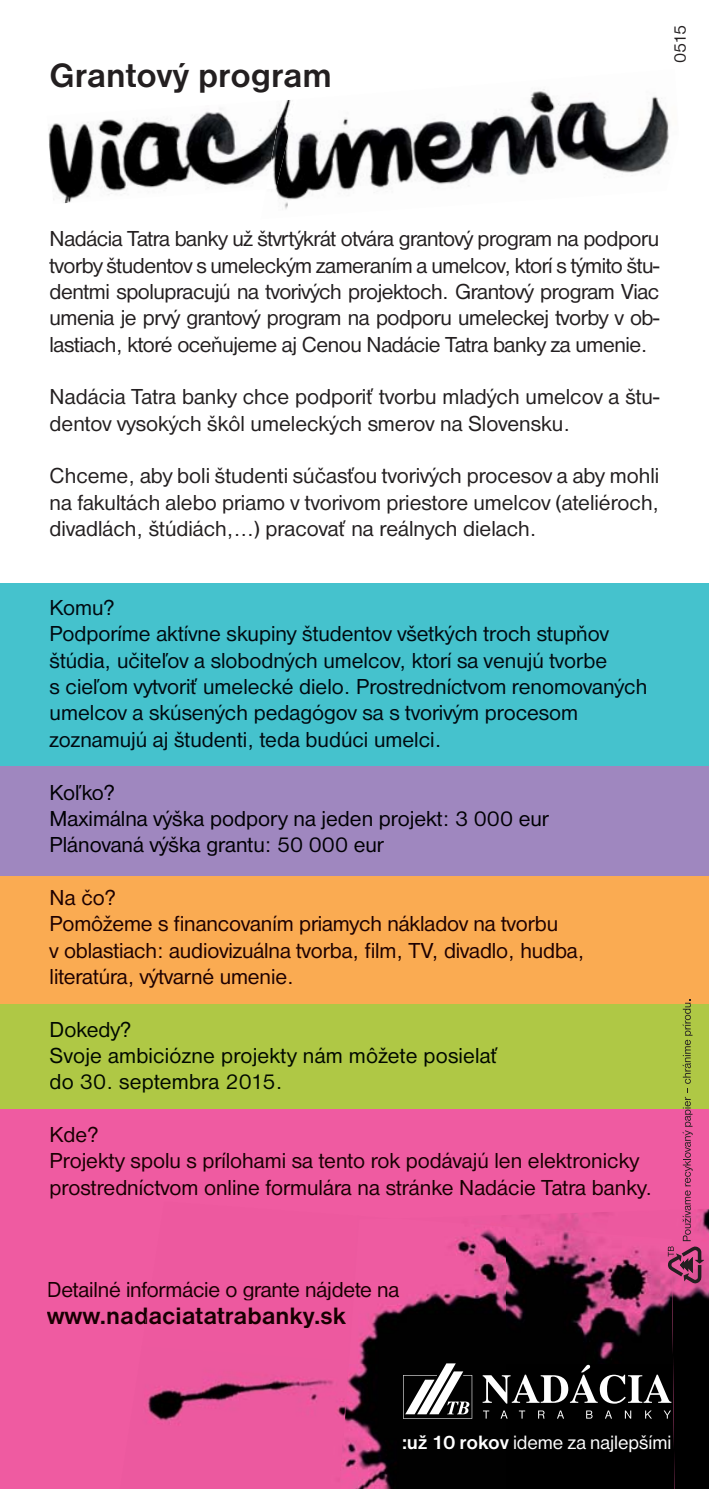
<style>
.page{position:relative;width:709px;height:1489px;background:#fff}
.page>*{position:absolute;margin:0;border:0;box-sizing:border-box;transform-origin:0 0}
.t1{font:700 35px "Nimbus Sans DOT";color:#231f20}
.t2{font:700 25px "Nimbus Sans DOT";color:#170001}
.t3{font:22.5px/26.2px "Nimbus Sans DOT";color:#231f20;text-align:justify}
.t4{font:22.5px/26.2px "Nimbus Sans DOT";color:#000910}
.t5{font:22.5px/26.2px "Nimbus Sans DOT";color:#170001}
.t6{font:22.5px/26.2px "Nimbus Sans DOT";letter-spacing:-.005em;color:#1d0001}
.t7{font:22.5px/26.2px "Nimbus Sans DOT";color:#000003}
.t8{font:22.5px/26.2px "Nimbus Sans DOT";letter-spacing:.01em;color:#000800}
.t9{font:20px "Nimbus Sans DOT";letter-spacing:-.005em;color:#fff}
.t10{font:17.5px "Nimbus Sans DOT";color:#231f20}
.s1{font-weight:700}
</style>
<div class="page">
<div style="left:0;top:1096px;width:709px;height:392px;background:#ef5ba1"></div>
<div style="left:0;top:1002px;width:709px;height:106px;background:#afc845"></div>
<div style="left:0;top:872px;width:709px;height:131px;background:#faab52"></div>
<div style="left:0;top:762px;width:709px;height:113px;background:#9f87bf"></div>
<div style="left:0;top:583px;width:709px;height:182px;background:#45c2cd"></div>
<img style="left:502px;top:1209px;width:207px;height:279px">
<img style="left:147px;top:1376px;width:192px;height:49px">
<img style="left:339px;top:1218px;width:335px;height:270px">
<svg style="left:403px;top:1363px;width:69px;height:55px;background:#5e5e5e"></svg>
<svg style="left:482px;top:1364px;width:189px;height:39px;background:#414141"></svg>
<svg style="left:483px;top:1410px;width:188px;height:8px;background:#1e1e1e"></svg>
<img style="left:339px;top:1281px;width:14px;height:19px">
<img style="left:353px;top:1281px;width:46px;height:19px">
<img style="left:339px;top:1307px;width:7px;height:20px">
<img style="left:48px;top:108px;width:213px;height:96px">
<img style="left:261px;top:89px;width:408px;height:120px">
<img style="left:266px;top:99px;width:31px;height:90px">
<svg style="left:667px;top:999px;width:37px;height:284px"></svg>
<h1 class="t1" style="left:50px;top:62px;width:284px">Grantový program</h1>
<p class="t10" style="left:673px;top:63px;width:39px;rotate:-90deg">0515</p>
<p class="t3" style="left:50px;top:228px;width:611px">Nadácia Tatra banky už štvrtýkrát otvára grantový program na podporu tvorby študentov s umeleckým zameraním a umelcov, ktorí s týmito štu&shy;dentmi spolupracujú na tvorivých projektoch. Grantový program Viac umenia je prvý grantový program na podporu umeleckej tvorby v ob&shy;lastiach, ktoré oceňujeme aj Cenou Nadácie Tatra banky za umenie.</p>
<p class="t3" style="left:50px;top:385px;width:611px">Nadácia Tatra banky chce podporiť tvorbu mladých umelcov a štu&shy;dentov vysokých škôl umeleckých smerov na Slovensku.</p>
<p class="t3" style="left:50px;top:464px;width:611px">Chceme, aby boli študenti súčasťou tvorivých procesov a aby mohli na fakultách alebo priamo v tvorivom priestore umelcov (ateliéroch, divadlách, štúdiách,...) pracovať na reálnych dielach.</p>
<p class="t4" style="left:50px;top:596px;width:599px">Komu?<br>Podporíme aktívne skupiny študentov všetkých troch stupňov štúdia, učiteľov a slobodných umelcov, ktorí sa venujú tvorbe<br>s cieľom vytvoriť umelecké dielo. Prostredníctvom renomovaných umelcov a skúsených pedagógov sa s tvorivým procesom zoznamujú aj študenti, teda budúci umelci.</p>
<p class="t7" style="left:50px;top:780px;width:500px">Koľko?<br>Maximálna výška podpory na jeden projekt: 3 000 eur<br>Plánovaná výška grantu: 50 000 eur</p>
<p class="t6" style="left:50px;top:886px;width:536px">Na čo?<br>Pomôžeme s financovaním priamych nákladov na tvorbu<br>v oblastiach: audiovizuálna tvorba, film, TV, divadlo, hudba, literatúra, výtvarné umenie.</p>
<p class="t8" style="left:50px;top:1017px;width:450px">Dokedy?<br>Svoje ambiciózne projekty nám môžete posielať do 30. septembra 2015.</p>
<p class="t5" style="left:50px;top:1123px;width:604px">Kde?<br>Projekty spolu s prílohami sa tento rok podávajú len elektronicky prostredníctvom online formulára na stránke Nadácie Tatra banky.</p>
<p class="t5" style="left:47px;top:1277px;width:354px">Detailné informácie o grante nájdete na</p>
<p class="t2" style="left:47px;top:1305px;width:301px">www.nadaciatatrabanky.sk</p>
<p class="t9" style="left:402px;top:1433px;width:271px"><span class="s1">:už 10 rokov</span> ideme za najlepšími</p>
</div>
